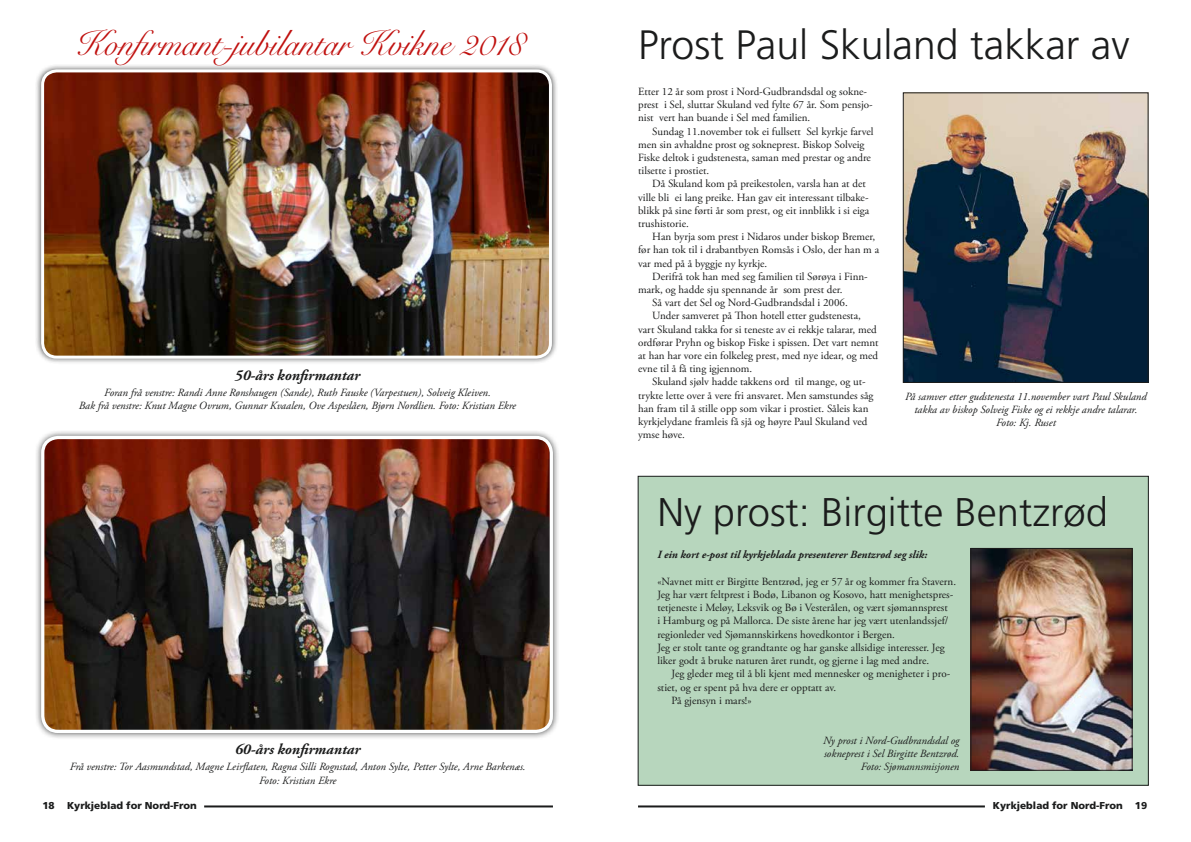
<style>
.page{position:relative;width:1191px;height:842px;background:#fff}
.page>*{position:absolute;margin:0;border:0;box-sizing:border-box;transform-origin:0 0}
.t1{font:300 41px "Frutiger";color:#1b1c1c}
.t2{font:300 40px "Frutiger";color:#1b1c1c}
.t3{font:36px "Snell Roundhand Script";color:#c0100e;scale:.93 1}
.t4{font:italic 700 15px "Adobe Garamond Pro";color:#1b1c1c}
.t5{font:11px/13.2px "Adobe Garamond Pro";color:#1b1c1c}
.t6{font:italic 11px/13.2px "Adobe Garamond Pro";color:#1b1c1c;text-align:center}
.t7{font:italic 700 11px "Adobe Garamond Pro";color:#1b1c1c}
.t8{font:900 10px "Frutiger";color:#1b1c1c}
</style>
<div class="page">
<hr style="left:204px;top:805px;width:349px;height:2px;background:#1b1c1c">
<hr style="left:638px;top:805px;width:347px;height:2px;background:#1b1c1c">
<div style="left:35px;top:63px;width:523px;height:302px;background:#1b1c1c;opacity:.75"></div>
<img style="left:43px;top:71px;width:507px;height:286px">
<div style="left:41px;top:69px;width:511px;height:290px;border:3px solid #feffff;border-radius:14px"></div>
<div style="left:34px;top:429px;width:525px;height:310px;background:#1b1c1c;opacity:.75"></div>
<img style="left:43px;top:437px;width:508px;height:294px">
<div style="left:41px;top:436px;width:512px;height:297px;border:3px solid #feffff;border-radius:15px"></div>
<img style="left:905px;top:95px;width:241px;height:286px">
<div style="left:903px;top:93px;width:245px;height:290px;border:1px solid #1b1c1c"></div>
<div style="left:638px;top:476px;width:510px;height:309px;background:#b7d6bd"></div>
<div style="left:638px;top:476px;width:510px;height:309px;border:1px solid #1b1c1c"></div>
<img style="left:972px;top:550px;width:158px;height:218px">
<div style="left:970px;top:548px;width:162px;height:222px;border:1px solid #1b1c1c"></div>
<h3 class="t3" style="left:75px;top:23px;width:483px">Konfirmant-jubilantar Kvikne 2018</h3>
<h3 class="t4" style="left:235px;top:367px;width:127px">50-års konfirmantar</h3>
<p class="t6" style="left:79px;top:386px;width:438px">Foran frå venstre: Randi Anne Rønshaugen (Sande), Ruth Fauske (Varpestuen), Solveig Kleiven.<br>Bak frå venstre: Knut Magne Ovrum, Gunnar Kvaalen, Ove Aspeslåen, Bjørn Nordlien. Foto: Kristian Ekre</p>
<h3 class="t4" style="left:235px;top:741px;width:127px">60-års konfirmantar</h3>
<p class="t6" style="left:70px;top:761px;width:457px">Frå venstre: Tor Aasmundstad, Magne Leirflaten, Ragna Silli Rognstad, Anton Sylte, Petter Sylte, Arne Barkenæs.<br>Foto: Kristian Ekre</p>
<h1 class="t1" style="left:638px;top:22px;width:493px">Prost Paul Skuland takkar av</h1>
<p class="t5" style="left:638px;top:85px;width:236px">Etter 12 år som prost i Nord-Gudbrandsdal og sokne&shy;prest i Sel, sluttar Skuland ved fylte 67 år. Som pensjo&shy;nist vert han buande i Sel med familien.</p>
<p class="t5" style="left:638px;top:125px;width:237px;text-indent:14px">Sundag 11.november tok ei fullsett Sel kyrkje farvel men sin avhaldne prost og sokneprest. Biskop Solveig Fiske deltok i gudstenesta, saman med prestar og andre tilsette i prostiet.</p>
<p class="t5" style="left:638px;top:178px;width:233px;text-indent:14px">Då Skuland kom på preikestolen, varsla han at det ville bli ei lang preike. Han gav eit interessant tilbake&shy;blikk på sine førti år som prest, og eit innblikk i si eiga trushistorie.</p>
<p class="t5" style="left:638px;top:230px;width:242px;text-indent:14px">Han byrja som prest i Nidaros under biskop Bremer, før han tok til i drabantbyen Romsås i Oslo, der han m a var med på å byggje ny kyrkje.</p>
<p class="t5" style="left:652px;top:270px;width:217px">Derifrå tok han med seg familien til Sørøya i Finn-</p>
<p class="t5" style="left:638px;top:283px;width:206px">mark, og hadde sju spennande år som prest der.</p>
<p class="t5" style="left:652px;top:296px;width:197px">Så vart det Sel og Nord-Gudbrandsdal i 2006.</p>
<p class="t5" style="left:652px;top:310px;width:210px">Under samveret på Thon hotell etter gudstenesta,</p>
<p class="t5" style="left:638px;top:323px;width:240px">vart Skuland takka for si teneste av ei rekkje talarar, med</p>
<p class="t5" style="left:638px;top:336px;width:242px">ordførar Pryhn og biskop Fiske i spissen. Det vart nemnt</p>
<p class="t5" style="left:638px;top:349px;width:241px">at han har vore ein folkeleg prest, med nye idear, og med</p>
<p class="t5" style="left:638px;top:362px;width:116px">evne til å få ting igjennom.</p>
<p class="t5" style="left:652px;top:376px;width:215px">Skuland sjølv hadde takkens ord til mange, og ut-</p>
<p class="t5" style="left:638px;top:389px;width:237px">trykte lette over å vere fri ansvaret. Men samstundes såg</p>
<p class="t5" style="left:638px;top:402px;width:232px">han fram til å stille opp som vikar i prostiet. Såleis kan</p>
<p class="t5" style="left:638px;top:415px;width:231px">kyrkjelydane framleis få sjå og høyre Paul Skuland ved</p>
<p class="t5" style="left:638px;top:428px;width:48px">ymse høve.</p>
<p class="t6" style="left:905px;top:390px;width:243px">På samver etter gudstenesta 11.november vart Paul Skuland takka av biskop Solveig Fiske og ei rekkje andre talarar.<br>Foto: Kj. Ruset</p>
<h2 class="t2" style="left:657px;top:490px;width:452px">Ny prost: Birgitte Bentzrød</h2>
<p class="t7" style="left:657px;top:549px;width:271px">I ein kort e-post til kyrkjeblada presenterer Bentzrød seg slik:</p>
<p class="t5" style="left:657px;top:575px;width:300px">«Navnet mitt er Birgitte Bentzrød, jeg er 57 år og kommer fra Stavern.<br>Jeg har vært feltprest i Bodø, Libanon og Kosovo, hatt menighetspres&shy;tetjeneste i Meløy, Leksvik og Bø i Vesterålen, og vært sjømannsprest<br>i Hamburg og på Mallorca. De siste årene har jeg vært utenlandssjef/ regionleder ved Sjømannskirkens hovedkontor i Bergen.<br>Jeg er stolt tante og grandtante og har ganske allsidige interesser. Jeg liker godt å bruke naturen året rundt, og gjerne i lag med andre.</p>
<p class="t5" style="left:671px;top:668px;width:280px">Jeg gleder meg til å bli kjent med mennesker og menigheter i pro-</p>
<p class="t5" style="left:657px;top:681px;width:180px">stiet, og er spent på hva dere er opptatt av.</p>
<p class="t5" style="left:671px;top:694px;width:81px">På gjensyn i mars!»</p>
<p class="t6" style="left:823px;top:734px;width:138px;text-align:right">Ny prost i Nord-Gudbrandsdal og sokneprest i Sel Birgitte Bentzrød.<br>Foto: Sjømannsmisjonen</p>
<p class="t8" style="left:43px;top:799px;width:156px">18 Kyrkjeblad for Nord-Fron</p>
<p class="t8" style="left:993px;top:799px;width:156px">Kyrkjeblad for Nord-Fron 19</p>
</div>
